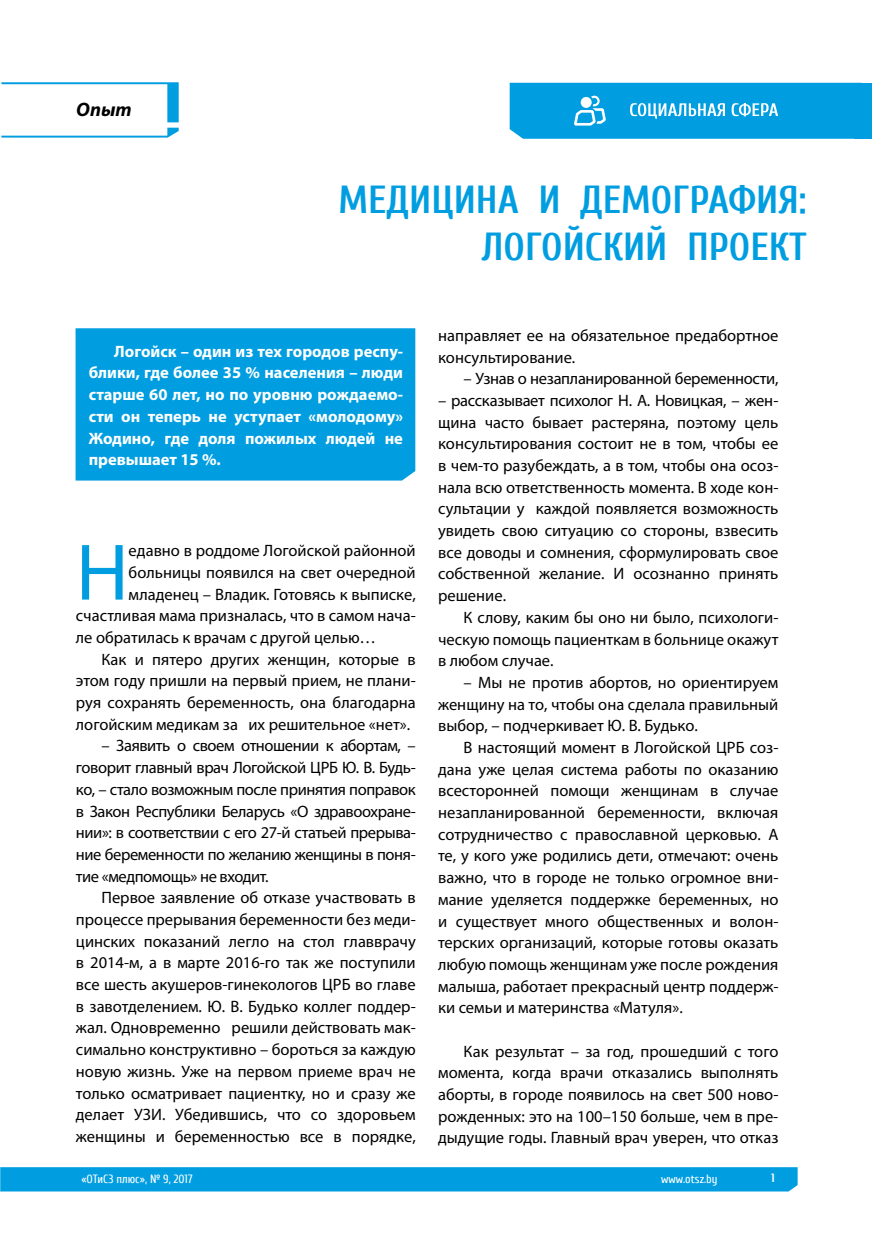
<style>
.page{position:relative;width:872px;height:1255px;background:#fff}
.page>*{position:absolute;margin:0;border:0;box-sizing:border-box;transform-origin:0 0}
.t1{font:80.85px "Myriad Pro";color:#009ee0}
.t2{font:700 39px/46.8px "Cuprum";color:#009ee0;text-align:right}
.t3{font:italic 700 19.5px "Myriad Pro";color:#000}
.t4{font:16.5px/21.8px "Myriad Pro";color:#000;text-align:justify}
.t5{font:700 16.5px/21.8px "Myriad Pro";color:#fff;text-align:justify}
.t6{font:16.5px "Myriad Pro";letter-spacing:-.02em;color:#000}
.t7{font:12px "Cuprum";color:#fff}
.t8{font:700 12px "Cuprum";color:#fff}
</style>
<div class="page">
<div style="left:0;top:1167px;width:797px;height:24px;background:#009ee0"></div>
<div style="left:76px;top:328px;width:339px;height:152px;background:#009ee0"></div>
<svg style="left:509px;top:83px;width:345px;height:56px;background:#12a4e2"></svg>
<div style="left:854px;top:83px;width:18px;height:56px;background:#009ee0"></div>
<svg style="left:1px;top:128px;width:178px;height:10px"></svg>
<svg style="left:1px;top:82px;width:178px;height:40px"></svg>
<p class="t3" style="left:76px;top:97px;width:57px">Опыт</p>
<h2 class="t2" style="left:338px;top:177px;width:470px">МЕДИЦИНА И ДЕМОГРАФИЯ:<br>ЛОГОЙСКИЙ ПРОЕКТ</h2>
<p class="t5" style="left:89px;top:340px;width:316px;text-indent:26px">Логойск – один из тех городов респу&shy;блики, где более 35 % населения – люди старше 60 лет, но по уровню рождаемо&shy;сти он теперь не уступает «молодому» Жодино, где доля пожилых людей не превышает 15 %.</p>
<h1 class="t1" style="left:76px;top:522px;width:54px">Н</h1>
<p class="t4" style="left:129px;top:539px;width:288px">едавно в роддоме Логойской районной</p>
<p class="t4" style="left:129px;top:561px;width:289px">больницы появился на свет очередной</p>
<p class="t4" style="left:129px;top:583px;width:289px">младенец – Владик. Готовясь к выписке,</p>
<p class="t4" style="left:76px;top:604px;width:341px">счастливая мама призналась, что в самом нача-</p>
<p class="t4" style="left:76px;top:626px;width:302px">ле обратилась к врачам с другой целью…</p>
<p class="t4" style="left:101px;top:648px;width:316px">Как и пятеро других женщин, которые в</p>
<p class="t4" style="left:76px;top:669px;width:341px">этом году пришли на первый прием, не плани-</p>
<p class="t4" style="left:76px;top:691px;width:341px">руя сохранять беременность, она благодарна</p>
<p class="t4" style="left:76px;top:713px;width:336px">логойским медикам за их решительное «нет».</p>
<p class="t4" style="left:76px;top:734px;width:341px;text-indent:26px">– Заявить о своем отношении к абортам, – говорит главный врач Логойской ЦРБ Ю. В. Будь&shy;ко, – стало возможным после принятия поправок в Закон Республики Беларусь «О здравоохране&shy;нии»: в соответствии с его 27-й статьей прерыва&shy;ние беременности по желанию женщины в поня&shy;тие «медпомощь» не входит.</p>
<p class="t4" style="left:76px;top:886px;width:341px;text-indent:26px">Первое заявление об отказе участвовать в процессе прерывания беременности без меди&shy;цинских показаний легло на стол главврачу в 2014-м, а в марте 2016-го так же поступили все шесть акушеров-гинекологов ЦРБ во главе в завотделением. Ю. В. Будько коллег поддер&shy;жал. Одновременно решили действовать мак&shy;симально конструктивно – бороться за каждую новую жизнь. Уже на первом приеме врач не только осматривает пациентку, но и сразу же делает УЗИ. Убедившись, что со здоровьем женщины и беременностью все в порядке,</p>
<p class="t4" style="left:438px;top:324px;width:342px">направляет ее на обязательное предабортное консультирование.</p>
<p class="t6" style="left:463px;top:368px;width:316px">– Узнав о незапланированной беременности,</p>
<p class="t4" style="left:438px;top:389px;width:342px">– рассказывает психолог Н. А. Новицкая, – жен&shy;щина часто бывает растеряна, поэтому цель консультирования состоит не в том, чтобы ее в чем-то разубеждать, а в том, чтобы она осоз&shy;нала всю ответственность момента. В ходе кон&shy;сультации у каждой появляется возможность увидеть свою ситуацию со стороны, взвесить все доводы и сомнения, сформулировать свое собственной желание. И осознанно принять решение.</p>
<p class="t4" style="left:438px;top:606px;width:342px;text-indent:26px">К слову, каким бы оно ни было, психологи&shy;ческую помощь пациенткам в больнице окажут в любом случае.</p>
<p class="t4" style="left:438px;top:671px;width:342px;text-indent:26px">– Мы не против абортов, но ориентируем женщину на то, чтобы она сделала правильный выбор, – подчеркивает Ю. В. Будько.</p>
<p class="t4" style="left:438px;top:736px;width:342px;text-indent:26px">В настоящий момент в Логойской ЦРБ соз&shy;дана уже целая система работы по оказанию всесторонней помощи женщинам в случае незапланированной беременности, включая сотрудничество с православной церковью. А те, у кого уже родились дети, отмечают: очень важно, что в городе не только огромное вни&shy;мание уделяется поддержке беременных, но и существует много общественных и волон&shy;терских организаций, которые готовы оказать любую помощь женщинам уже после рождения малыша, работает прекрасный центр поддерж&shy;ки семьи и материнства «Матуля».</p>
<p class="t4" style="left:438px;top:1039px;width:342px;text-indent:26px">Как результат – за год, прошедший с того момента, когда врачи отказались выполнять аборты, в городе появилось на свет 500 ново&shy;рожденных: это на 100–150 больше, чем в пре&shy;дыдущие годы. Главный врач уверен, что отказ</p>
<p class="t7" style="left:81px;top:1172px;width:113px">«ОТиСЗ плюс», № 9, 2017</p>
<p class="t7" style="left:661px;top:1172px;width:58px">www.otsz.by</p>
<p class="t8" style="left:771px;top:1171px;width:5px">1</p>
</div>
